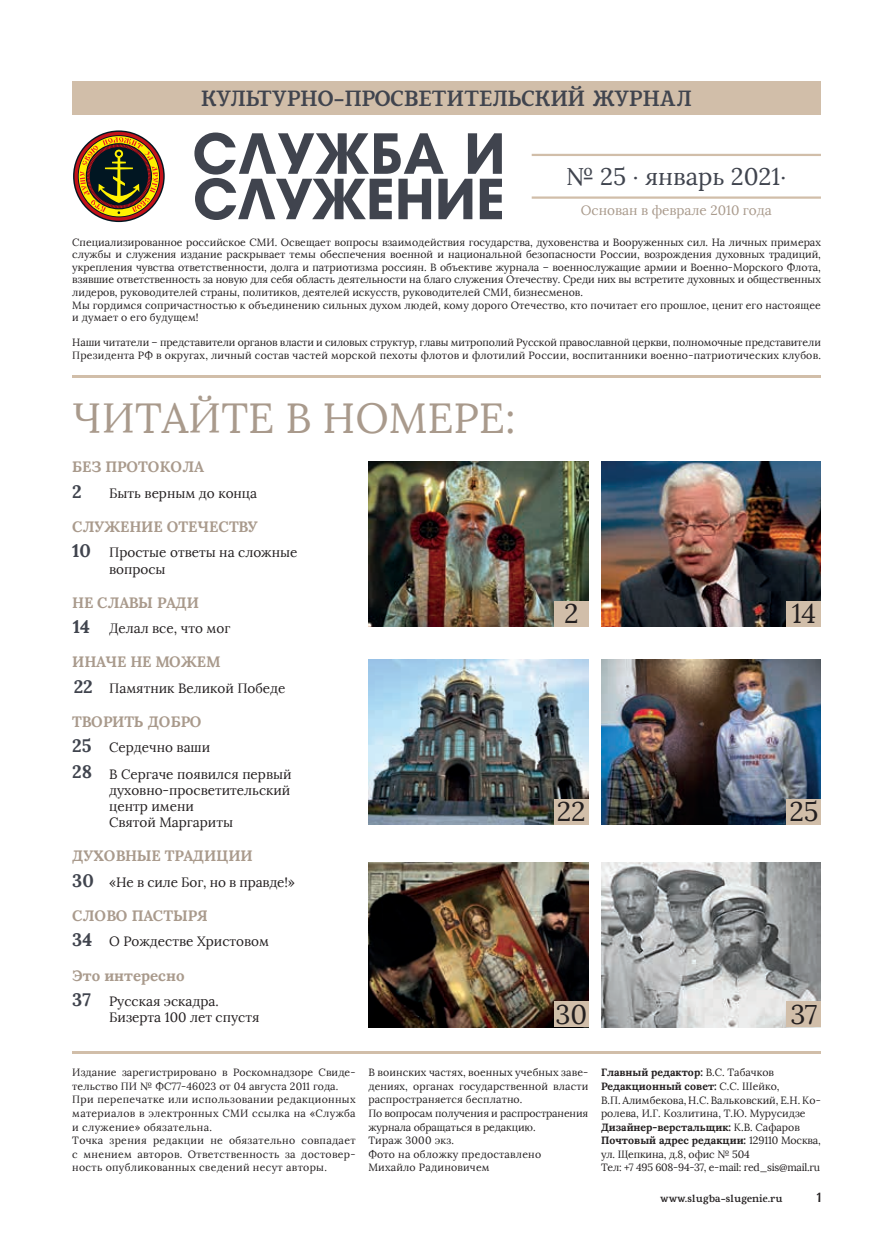
<style>
.page{position:relative;width:872px;height:1234px;background:#fff}
.page>*{position:absolute;margin:0;border:0;box-sizing:border-box;transform-origin:0 0}
.t1{font:42px "Lora";color:#a99a8c}
.t2{font:30px "Fowviel";color:#40444e}
.t3{font:27px "Lora";color:#231f20}
.t4{font:24px "Lora";color:#40444e}
.t5{font:700 18px "Lora";color:#40444e}
.t6{font:18px "Fowviel";color:#231f20}
.t7{font:700 15px "Lora";color:#a99a8c}
.t8{font:13.5px/16.2px "Lora";color:#231f20}
.t9{font:13.5px "Lora";color:#a99a8c}
.t10{font:13.5px "Fowviel";color:#231f20}
.t11{font:10.5px/13.5px "Lora";color:#231f20}
.t12{font:10.5px/13.5px "Lora";letter-spacing:.03em;color:#231f20}
.s1{font-family:"PT Sans"}
.s2{font-weight:700;font-size:18px;color:#40444e}
.s3{font-weight:700}
</style>
<div class="page">
<hr style="left:531px;top:196px;width:290px;height:3px;background:#d1bea9">
<hr style="left:531px;top:154px;width:290px;height:2px;background:#d1bea9">
<div style="left:72px;top:81px;width:749px;height:33px;background:#d1bea9"></div>
<hr style="left:72px;top:1050px;width:749px;height:3px;background:#d1bea9">
<hr style="left:72px;top:375px;width:749px;height:2px;background:#d1bea9">
<img style="left:368px;top:462px;width:220px;height:164px">
<div style="left:554px;top:601px;width:34px;height:25px;background:#d1bea9"></div>
<img style="left:601px;top:862px;width:220px;height:164px">
<div style="left:787px;top:1001px;width:34px;height:25px;background:#d1bea9"></div>
<img style="left:601px;top:659px;width:220px;height:165px">
<div style="left:787px;top:798px;width:34px;height:26px;background:#d1bea9"></div>
<img style="left:368px;top:862px;width:220px;height:164px">
<div style="left:554px;top:1001px;width:34px;height:25px;background:#d1bea9"></div>
<img style="left:368px;top:659px;width:220px;height:165px">
<div style="left:554px;top:798px;width:34px;height:26px;background:#d1bea9"></div>
<img style="left:601px;top:462px;width:220px;height:164px">
<div style="left:787px;top:601px;width:34px;height:25px;background:#d1bea9"></div>
<svg style="left:194px;top:132px;width:308px;height:88px"></svg>
<svg style="left:74px;top:132px;width:89px;height:88px"></svg>
<h2 class="t2" style="left:201px;top:84px;width:492px">КУЛЬТУРНО-ПРОСВЕТИТЕЛЬСКИЙ ЖУРНАЛ</h2>
<h3 class="t4" style="left:566px;top:161px;width:222px">№ 25 <span class="s1">·</span> январь 2021<span class="s1">·</span></h3>
<p class="t9" style="left:581px;top:201px;width:192px">Основан в феврале 2010 года</p>
<p class="t11" style="left:72px;top:235px;width:750px;line-height:12.6px">Специализированное российское СМИ. Освещает вопросы взаимодействия государства, духовенства и Вооруженных сил. На личных примерах службы и служения издание раскрывает темы обеспечения военной и национальной безопасности России, возрождения духовных традиций, укрепления чувства ответственности, долга и патриотизма россиян. В объективе журнала – военнослужащие армии и Военно-Морского Флота, взявшие ответственность за новую для себя область деятельности на благо служения Отечеству. Среди них вы встретите духовных и общественных лидеров, руководителей страны, политиков, деятелей искусств, руководителей СМИ, бизнесменов.<br>Мы гордимся сопричастностью к объединению сильных духом людей, кому дорого Отечество, кто почитает его прошлое, ценит его настоящее и думает о его будущем!</p>
<p class="t11" style="left:72px;top:336px;width:750px;line-height:12.6px">Наши читатели – представители органов власти и силовых структур, главы митрополий Русской православной церкви, полномочные представители<br>Президента РФ в округах, личный состав частей морской пехоты флотов и флотилий России, воспитанники военно-патриотических клубов.</p>
<h1 class="t1" style="left:72px;top:392px;width:445px">ЧИТАЙТЕ В НОМЕРЕ:</h1>
<h3 class="t7" style="left:72px;top:457px;width:133px">БЕЗ ПРОТОКОЛА</h3>
<h3 class="t5" style="left:72px;top:479px;width:11px">2</h3>
<p class="t8" style="left:109px;top:485px;width:150px">Быть верным до конца</p>
<h3 class="t7" style="left:72px;top:516px;width:187px">СЛУЖЕНИЕ ОТЕЧЕСТВУ</h3>
<p class="t8" style="left:109px;top:544px;width:190px;text-indent:-37px"><span class="s2">10</span> Простые ответы на сложные вопросы</p>
<h3 class="t7" style="left:72px;top:592px;width:128px">НЕ СЛАВЫ РАДИ</h3>
<p class="t8" style="left:73px;top:620px;width:159px"><span class="s2">14</span> Делал все, что мог</p>
<h3 class="t7" style="left:72px;top:652px;width:149px">ИНАЧЕ НЕ МОЖЕМ</h3>
<p class="t8" style="left:74px;top:679px;width:213px"><span class="s2">22</span> Памятник Великой Победе</p>
<h3 class="t7" style="left:72px;top:711px;width:131px">ТВОРИТЬ ДОБРО</h3>
<p class="t8" style="left:72px;top:739px;width:139px"><span class="s2">25</span> Сердечно ваши</p>
<p class="t8" style="left:109px;top:765px;width:184px;text-indent:-37px"><span class="s2">28</span> В Сергаче появился первый духовно-просветительский центр имени<br>Святой Маргариты</p>
<h3 class="t7" style="left:72px;top:846px;width:182px">ДУХОВНЫЕ ТРАДИЦИИ</h3>
<p class="t8" style="left:72px;top:873px;width:224px"><span class="s2">30</span> «Не в силе Бог, но в правде!»</p>
<h3 class="t7" style="left:72px;top:905px;width:137px">СЛОВО ПАСТЫРЯ</h3>
<p class="t8" style="left:72px;top:933px;width:198px"><span class="s2">34</span> О Рождестве Христовом</p>
<h3 class="t7" style="left:72px;top:965px;width:114px">Это интересно</h3>
<p class="t8" style="left:109px;top:992px;width:152px;text-indent:-37px"><span class="s2">37</span> Русская эскадра.<br>Бизерта 100 лет спустя</p>
<h3 class="t3" style="left:564px;top:597px;width:16px">2</h3>
<h3 class="t3" style="left:791px;top:597px;width:26px">14</h3>
<h3 class="t3" style="left:557px;top:794px;width:30px">22</h3>
<h3 class="t3" style="left:789px;top:794px;width:31px">25</h3>
<h3 class="t3" style="left:555px;top:997px;width:33px">30</h3>
<h3 class="t3" style="left:790px;top:997px;width:28px">37</h3>
<p class="t12" style="left:72px;top:1065px;width:285px">Издание зарегистрировано в Роскомнадзоре Свиде&shy;тельство ПИ № ФС77-46023 от 04 августа 2011 года.<br>При перепечатке или использовании редакционных материалов в электронных СМИ ссылка на «Служба и служение» обязательна.<br>Точка зрения редакции не обязательно совпадает с мнением авторов. Ответственность за достовер&shy;ность опубликованных сведений несут авторы.</p>
<p class="t11" style="left:368px;top:1065px;width:221px">В воинских частях, военных учебных заве&shy;дениях, органах государственной власти распространяется бесплатно.<br>По вопросам получения и распространения журнала обращаться в редакцию.<br>Тираж 3000 экз.<br>Фото на обложку предоставлено<br>Михайло Радиновичем</p>
<p class="t11" style="left:601px;top:1065px;width:221px"><span class="s3">Главный редактор:</span> В.С. Табачков <span class="s3">Редакционный совет:</span> С.С. Шейко,<br>В.П. Алимбекова, Н.С. Вальковский, Е.Н. Ко&shy;ролева, И.Г. Козлитина, Т.Ю. Мурусидзе <span class="s3">Дизайнер-верстальщик:</span> К.В. Сафаров <span class="s3">Почтовый адрес редакции:</span> 129110 Москва, ул. Щепкина, д.8, офис № 504<br>Тел: +7 495 608-94-37, e-mail: red_sis@mail.ru</p>
<p class="t10" style="left:660px;top:1191px;width:124px">www.slugba-slugenie.ru</p>
<h3 class="t6" style="left:816px;top:1188px;width:6px">1</h3>
</div>
